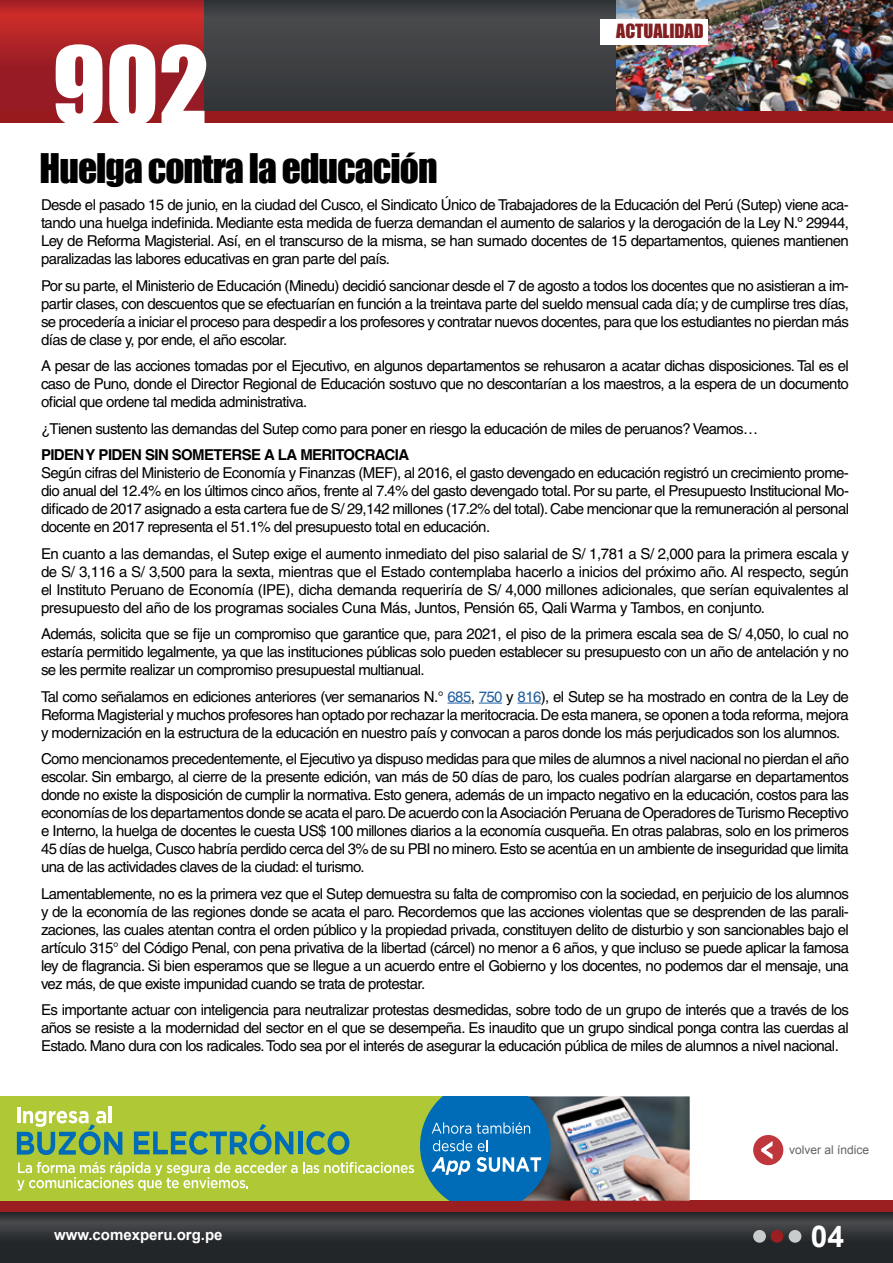
<style>
.page{position:relative;width:893px;height:1263px;background:#fff}
.page>*{position:absolute;margin:0;border:0;box-sizing:border-box;transform-origin:0 0}
.t1{font:99px "Impact";color:#fff}
.t2{font:37.5px "Impact";letter-spacing:-.025em;color:#000}
.t3{font:700 30px "Arial";color:#fff}
.t4{font:18px "Impact";color:#831f21}
.t5{font:15px/18px "Helvetica";letter-spacing:-.04em;color:#000;text-align:justify}
.t6{font:700 15px "Helvetica";letter-spacing:-.04em;color:#000}
.t7{font:700 15px "Arial";color:#fff}
.t8{font:12px "Arial";color:#636465}
.s1{color:#215e9e}
</style>
<div class="page">
<div style="left:200px;top:0;width:693px;height:123px;background:#3d3f41"></div>
<img style="left:617px;top:0;width:276px;height:111px">
<svg style="left:0;top:1212px;width:893px;height:51px;background:#2d3033"></svg>
<div style="left:0;top:1200px;width:893px;height:12px;background:#9b1f21"></div>
<div style="left:753px;top:1230px;width:13px;height:13px;background:#c9cccc;border-radius:50%"></div>
<div style="left:771px;top:1230px;width:12px;height:13px;background:#9b1f21;border-radius:50%"></div>
<div style="left:789px;top:1230px;width:12px;height:13px;background:#c9cccc;border-radius:50%"></div>
<div style="left:753px;top:1135px;width:30px;height:30px;background:#bf363d;border-radius:50%"></div>
<svg style="left:761px;top:1141px;width:11px;height:18px"></svg>
<svg style="left:0;top:0;width:203px;height:111px;background:#a72026"></svg>
<div style="left:0;top:111px;width:893px;height:12px;background:#991a1c"></div>
<div style="left:600px;top:19px;width:108px;height:25px;background:#fff"></div>
<svg style="left:447px;top:703px;width:24px;height:1px"></svg>
<svg style="left:479px;top:703px;width:23px;height:1px"></svg>
<svg style="left:518px;top:703px;width:23px;height:1px"></svg>
<div style="left:0;top:1096px;width:497px;height:105px;background:#aec836"></div>
<hr style="left:17px;top:1107px;width:3px;height:16px;background:#fff">
<hr style="left:109px;top:1107px;width:3px;height:16px;background:#fff">
<svg style="left:17px;top:1111px;width:105px;height:44px"></svg>
<svg style="left:134px;top:1124px;width:159px;height:31px"></svg>
<div style="left:298px;top:1131px;width:5px;height:23px;background:#006cb7"></div>
<svg style="left:306px;top:1131px;width:43px;height:24px"></svg>
<img style="left:551px;top:1096px;width:139px;height:105px">
<svg style="left:420px;top:1096px;width:131px;height:105px;background:#257caf"></svg>
<svg style="left:17px;top:1161px;width:397px;height:29px"></svg>
<h1 class="t1" style="left:52px;top:8px;width:158px">902</h1>
<h2 class="t2" style="left:40px;top:139px;width:400px">Huelga contra la educación</h2>
<p class="t4" style="left:616px;top:17px;width:89px">ACTUALIDAD</p>
<p class="t5" style="left:41px;top:196px;width:809px">Desde el pasado 15 de junio, en la ciudad del Cusco, el Sindicato Único de Trabajadores de la Educación del Perú (Sutep) viene aca&shy;tando una huelga indefinida. Mediante esta medida de fuerza demandan el aumento de salarios y la derogación de la Ley N.º 29944, Ley de Reforma Magisterial. Así, en el transcurso de la misma, se han sumado docentes de 15 departamentos, quienes mantienen paralizadas las labores educativas en gran parte del país.</p>
<p class="t5" style="left:41px;top:276px;width:809px">Por su parte, el Ministerio de Educación (Minedu) decidió sancionar desde el 7 de agosto a todos los docentes que no asistieran a im&shy;partir clases, con descuentos que se efectuarían en función a la treintava parte del sueldo mensual cada día; y de cumplirse tres días, se procedería a iniciar el proceso para despedir a los profesores y contratar nuevos docentes, para que los estudiantes no pierdan más días de clase y, por ende, el año escolar.</p>
<p class="t5" style="left:41px;top:357px;width:809px">A pesar de las acciones tomadas por el Ejecutivo, en algunos departamentos se rehusaron a acatar dichas disposiciones. Tal es el caso de Puno, donde el Director Regional de Educación sostuvo que no descontarían a los maestros, a la espera de un documento oficial que ordene tal medida administrativa.</p>
<p class="t5" style="left:41px;top:419px;width:719px">¿Tienen sustento las demandas del Sutep como para poner en riesgo la educación de miles de peruanos? Veamos…</p>
<p class="t6" style="left:41px;top:446px;width:370px">PIDEN Y PIDEN SIN SOMETERSE A LA MERITOCRACIA</p>
<p class="t5" style="left:41px;top:464px;width:809px">Según cifras del Ministerio de Economía y Finanzas (MEF), al 2016, el gasto devengado en educación registró un crecimiento prome&shy;dio anual del 12.4% en los últimos cinco años, frente al 7.4% del gasto devengado total. Por su parte, el Presupuesto Institucional Mo&shy;dificado de 2017 asignado a esta cartera fue de S/ 29,142 millones (17.2% del total). Cabe mencionar que la remuneración al personal docente en 2017 representa el 51.1% del presupuesto total en educación.</p>
<p class="t5" style="left:41px;top:544px;width:809px">En cuanto a las demandas, el Sutep exige el aumento inmediato del piso salarial de S/ 1,781 a S/ 2,000 para la primera escala y de S/ 3,116 a S/ 3,500 para la sexta, mientras que el Estado contemplaba hacerlo a inicios del próximo año. Al respecto, según el Instituto Peruano de Economía (IPE), dicha demanda requeriría de S/ 4,000 millones adicionales, que serían equivalentes al presupuesto del año de los programas sociales Cuna Más, Juntos, Pensión 65, Qali Warma y Tambos, en conjunto.</p>
<p class="t5" style="left:41px;top:625px;width:809px">Además, solicita que se fije un compromiso que garantice que, para 2021, el piso de la primera escala sea de S/ 4,050, lo cual no estaría permitido legalmente, ya que las instituciones públicas solo pueden establecer su presupuesto con un año de antelación y no se les permite realizar un compromiso presupuestal multianual.</p>
<p class="t5" style="left:41px;top:687px;width:809px">Tal como señalamos en ediciones anteriores (ver semanarios N.° <span class="s1">685</span>, <span class="s1">750</span> y <span class="s1">816</span>), el Sutep se ha mostrado en contra de la Ley de Reforma Magisterial y muchos profesores han optado por rechazar la meritocracia. De esta manera, se oponen a toda reforma, mejora y modernización en la estructura de la educación en nuestro país y convocan a paros donde los más perjudicados son los alumnos.</p>
<p class="t5" style="left:41px;top:750px;width:809px">Como mencionamos precedentemente, el Ejecutivo ya dispuso medidas para que miles de alumnos a nivel nacional no pierdan el año escolar. Sin embargo, al cierre de la presente edición, van más de 50 días de paro, los cuales podrían alargarse en departamentos donde no existe la disposición de cumplir la normativa. Esto genera, además de un impacto negativo en la educación, costos para las economías de los departamentos donde se acata el paro. De acuerdo con la Asociación Peruana de Operadores de Turismo Receptivo e Interno, la huelga de docentes le cuesta US$ 100 millones diarios a la economía cusqueña. En otras palabras, solo en los primeros 45 días de huelga, Cusco habría perdido cerca del 3% de su PBI no minero. Esto se acentúa en un ambiente de inseguridad que limita una de las actividades claves de la ciudad: el turismo.</p>
<p class="t5" style="left:41px;top:884px;width:809px">Lamentablemente, no es la primera vez que el Sutep demuestra su falta de compromiso con la sociedad, en perjuicio de los alumnos y de la economía de las regiones donde se acata el paro. Recordemos que las acciones violentas que se desprenden de las parali&shy;zaciones, las cuales atentan contra el orden público y la propiedad privada, constituyen delito de disturbio y son sancionables bajo el artículo 315° del Código Penal, con pena privativa de la libertad (cárcel) no menor a 6 años, y que incluso se puede aplicar la famosa ley de flagrancia. Si bien esperamos que se llegue a un acuerdo entre el Gobierno y los docentes, no podemos dar el mensaje, una vez más, de que existe impunidad cuando se trata de protestar.</p>
<p class="t5" style="left:41px;top:1001px;width:809px">Es importante actuar con inteligencia para neutralizar protestas desmedidas, sobre todo de un grupo de interés que a través de los años se resiste a la modernidad del sector en el que se desempeña. Es inaudito que un grupo sindical ponga contra las cuerdas al Estado. Mano dura con los radicales. Todo sea por el interés de asegurar la educación pública de miles de alumnos a nivel nacional.</p>
<p class="t7" style="left:54px;top:1225px;width:170px">www.comexperu.org.pe</p>
<p class="t8" style="left:789px;top:1142px;width:82px">volver al índice</p>
<h3 class="t3" style="left:811px;top:1216px;width:35px">04</h3>
</div>
